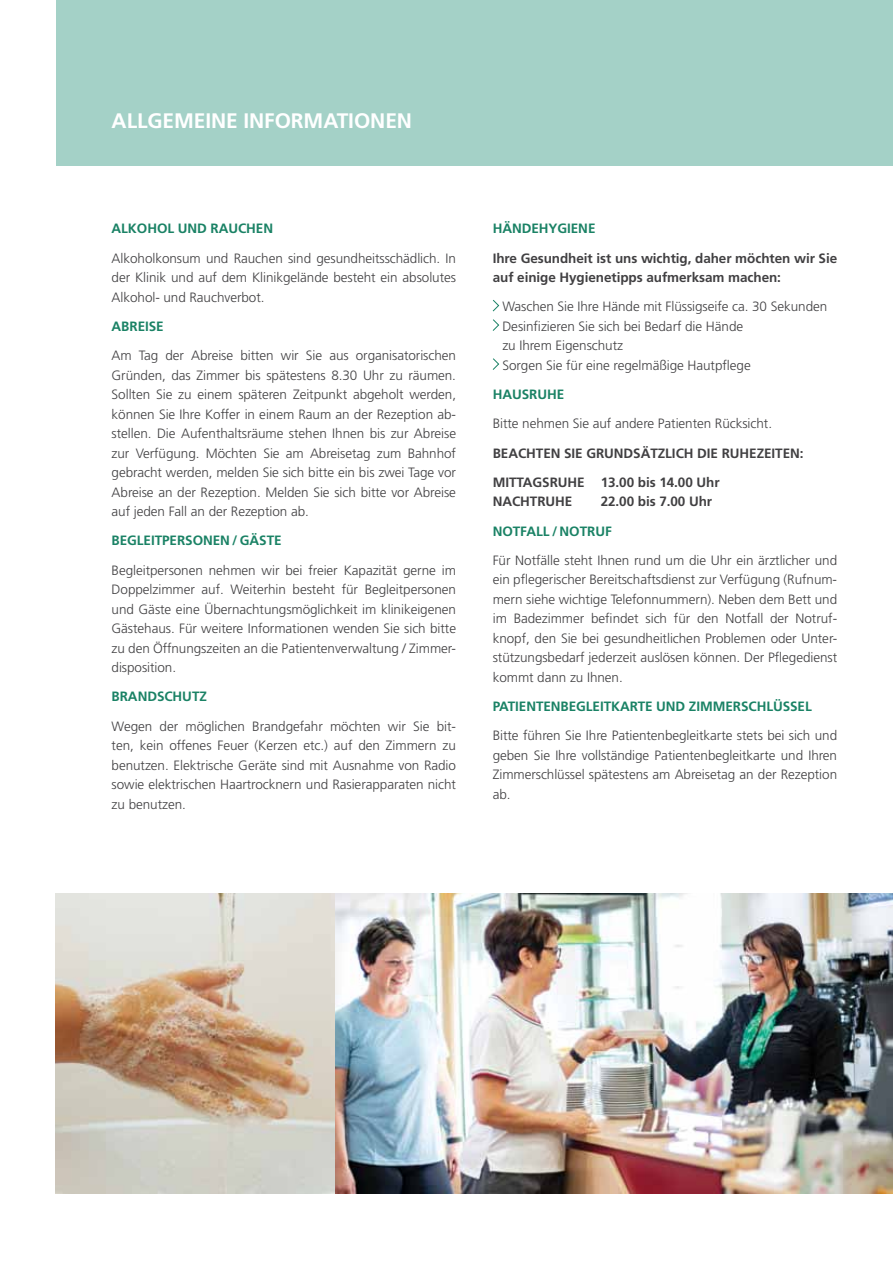
<style>
.page{position:relative;width:893px;height:1263px;background:#fff}
.page>*{position:absolute;margin:0;border:0;box-sizing:border-box;transform-origin:0 0}
.t1{font:700 21px "Frutiger LT";letter-spacing:-.005em;color:#fff}
.t2{font:300 13.5px/19.5px "Frutiger LT";letter-spacing:-.005em;color:#414042;text-align:justify}
.t3{font:700 13.5px/19.5px "Frutiger LT";letter-spacing:-.005em;color:#414042}
.t4{font:700 13.5px "Frutiger LT";letter-spacing:-.005em;color:#1a8265}
</style>
<div class="page">
<img style="left:56px;top:893px;width:837px;height:301px">
<svg style="left:492px;top:300px;width:8px;height:12px"></svg>
<svg style="left:492px;top:319px;width:8px;height:12px"></svg>
<svg style="left:492px;top:358px;width:8px;height:12px"></svg>
<div style="left:56px;top:0;width:837px;height:166px;background:#a4d1c7"></div>
<h1 class="t1" style="left:112px;top:109px;width:302px">ALLGEM EINE INFORMATIONEN</h1>
<p class="t4" style="left:112px;top:221px;width:163px">ALKOHOL UND RAUCH EN</p>
<p class="t2" style="left:112px;top:248px;width:346px">Alkoholkonsum und Rauchen sind gesundheitsschädlich. In der Klinik und auf dem Klinikgelände besteht ein absolutes Alkohol- und Rauchverbot.</p>
<p class="t4" style="left:112px;top:318px;width:54px">ABREISE</p>
<p class="t2" style="left:112px;top:346px;width:346px">Am Tag der Abreise bitten wir Sie aus organisatorischen Gründen, das Zimmer bis spätestens 8.30 Uhr zu räumen.<br>Sollten Sie zu einem späteren Zeitpunkt abgeholt werden, können Sie Ihre Koffer in einem Raum an der Rezeption ab&shy;stellen. Die Aufenthaltsräume stehen Ihnen bis zur Abreise zur Verfügung. Möchten Sie am Abreisetag zum Bahnhof gebracht werden, melden Sie sich bitte ein bis zwei Tage vor Abreise an der Rezeption. Melden Sie sich bitte vor Abreise auf jeden Fall an der Rezeption ab.</p>
<p class="t4" style="left:112px;top:533px;width:172px">BEGLEITPERSONEN / GÄSTE</p>
<p class="t2" style="left:112px;top:560px;width:346px">Begleitpersonen nehmen wir bei freier Kapazität gerne im Doppelzimmer auf. Weiterhin besteht für Begleitpersonen und Gäste eine Übernachtungsmöglichkeit im klinikeigenen Gästehaus. Für weitere Informationen wenden Sie sich bitte zu den Öffnungszeiten an die Patientenverwaltung / Zimmer&shy;disposition.</p>
<p class="t4" style="left:112px;top:689px;width:55px">BRANDSCH</p>
<p class="t4" style="left:182px;top:689px;width:25px">UTZ</p>
<p class="t2" style="left:112px;top:716px;width:346px">Wegen der möglichen Brandgefahr möchten wir Sie bit&shy;ten, kein offenes Feuer (Kerzen etc.) auf den Zimmern zu benutzen. Elektrische Geräte sind mit Ausnahme von Radio sowie elektrischen Haartrocknern und Rasierapparaten nicht zu benutzen.</p>
<p class="t4" style="left:493px;top:221px;width:104px">HÄNDEHYGIENE</p>
<p class="t3" style="left:493px;top:248px;width:346px">IHRE GESUNDHEIT IST UNS WICHTIG, DAHER MÖCHTEN WIR SIE<br>AUF EINIGE HYGIENETIPPS AUFMERKSAM MACHEN:</p>
<p class="t2" style="left:502px;top:297px;width:326px;text-align:left">Waschen Sie Ihre Hände mit Flüssigseife ca. 30 Sekunden Desinfizieren Sie sich bei Bedarf die Hände<br>zu Ihrem Eigenschutz<br>Sorgen Sie für eine regelmäßige Hautpflege</p>
<p class="t4" style="left:493px;top:386px;width:73px">HAUSRUH E</p>
<p class="t2" style="left:493px;top:414px;width:281px">Bitte nehmen Sie auf andere Patienten Rücksicht.</p>
<p class="t3" style="left:493px;top:438px;width:312px;line-height:29.2px">BEACHTEN SIE GRUNDSÄTZLICH DIE RUH EZEITEN:<br>MITTAGSRUH E 13.00 BIS 14.00 UHR</p>
<p class="t3" style="left:493px;top:492px;width:81px">NACHTRUHE</p>
<p class="t3" style="left:601px;top:492px;width:113px">22.00 BIS 7.00 UHR</p>
<p class="t4" style="left:493px;top:523px;width:119px">NOTFALL / NOTRUF</p>
<p class="t2" style="left:493px;top:551px;width:346px">Für Notfälle steht Ihnen rund um die Uhr ein ärztlicher und ein pflegerischer Bereitschaftsdienst zur Verfügung (Rufnum&shy;mern siehe wichtige Telefonnummern). Neben dem Bett und im Badezimmer befindet sich für den Notfall der Notruf&shy;knopf, den Sie bei gesundheitlichen Problemen oder Unter&shy;stützungsbedarf jederzeit auslösen können. Der Pflegedienst kommt dann zu Ihnen.</p>
<p class="t4" style="left:493px;top:698px;width:250px">PATIENTENBEGLEITKARTE UND ZIMM ERSCH</p>
<p class="t4" style="left:766px;top:698px;width:47px">LÜSSEL</p>
<p class="t2" style="left:493px;top:726px;width:346px">Bitte führen Sie Ihre Patientenbegleitkarte stets bei sich und geben Sie Ihre vollständige Patientenbegleitkarte und Ihren Zimmerschlüssel spätestens am Abreisetag an der Rezeption ab.</p>
</div>
